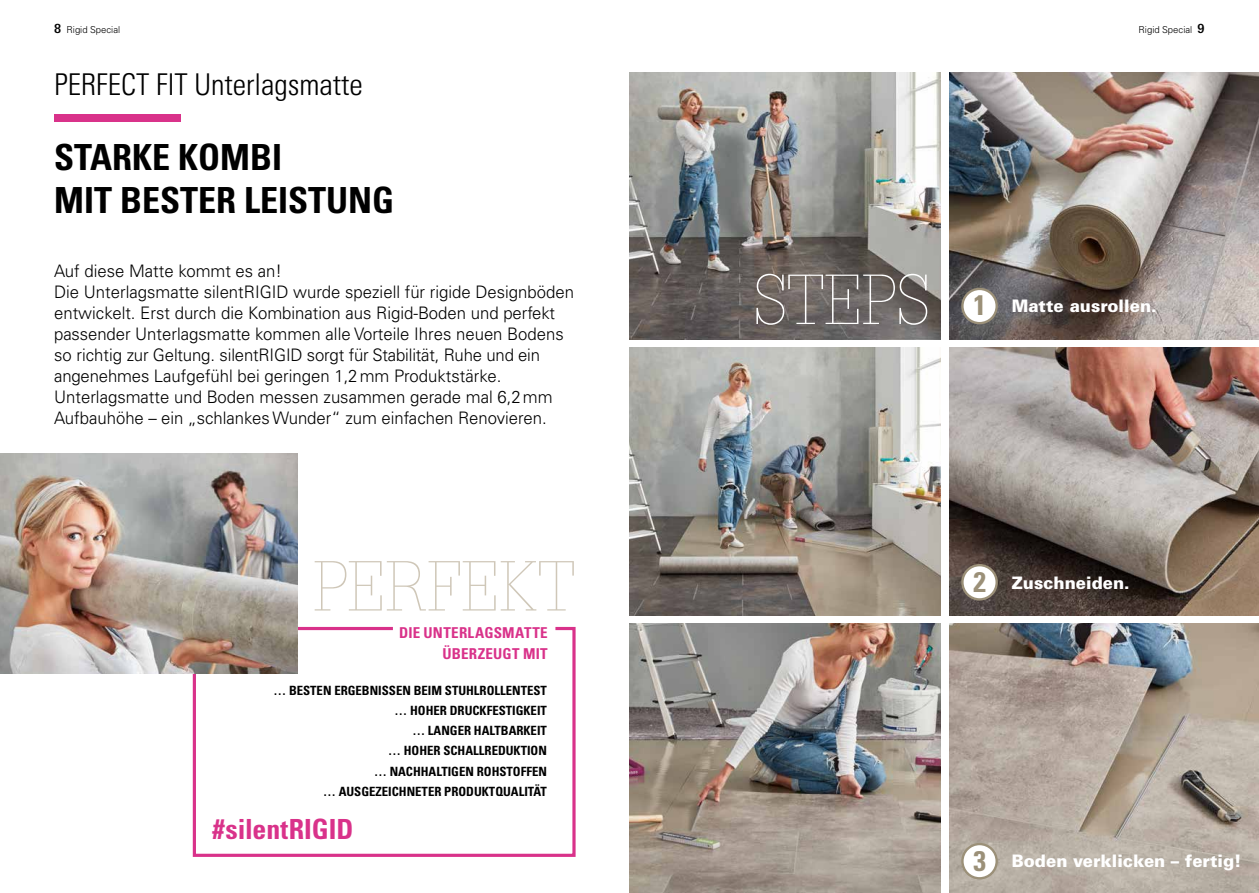
<style>
.page{position:relative;width:1259px;height:893px;background:#fff}
.page>*{position:absolute;margin:0;border:0;box-sizing:border-box;transform-origin:0 0}
.t1{font:100 69px "Glypha LT Pro";color:#cfc7b8}
.t2{font:100 69px "Glypha LT Pro";letter-spacing:-.005em;color:#fff}
.t3{font:36px/43.2px "Univers LTCYR 67 Bold Cond";color:#000}
.t4{font:30px "Univers LTCYR 47 Light Cond";color:#000}
.t5{font:27.75px "Univers LTCYR 67 Bold Cond";color:#d9328a}
.t6{font:300 17.25px/21px "Univers LTCYR 45";color:#000}
.t7{font:900 17.25px "Univers LTCYR 75";color:#fff}
.t8{font:15px/21px "Univers LTCYR 67 Bold Cond";letter-spacing:.015em;color:#d9328a;text-align:right}
.t9{font:700 condensed 12.75px/20.2px "Univers LT Pro";color:#000;text-align:right}
.t10{font:300 9.6px "Univers LTCYR 45";color:#000}
.s1{font-family:"Glypha LT Pro";font-weight:700;font-size:12.75px}
.s2{font-family:"Univers LT Pro";font-weight:700;font-stretch:condensed;font-size:28.35px;color:#9b9078}
</style>
<div class="page">
<div style="left:54px;top:114px;width:126px;height:8px;background:#d9328a"></div>
<img style="left:629px;top:72px;width:311px;height:268px">
<img style="left:629px;top:623px;width:311px;height:270px">
<svg style="left:192px;top:626px;width:384px;height:231px"></svg>
<img style="left:0;top:454px;width:298px;height:220px">
<img style="left:949px;top:348px;width:310px;height:267px">
<img style="left:949px;top:72px;width:310px;height:268px">
<img style="left:629px;top:348px;width:311px;height:267px">
<img style="left:949px;top:623px;width:310px;height:270px">
<div style="left:962px;top:289px;width:34px;height:34px;background:#fff;border-radius:50%"></div>
<div style="left:961px;top:288px;width:37px;height:36px;border:2px solid #9b9078;border-radius:50%"></div>
<div style="left:962px;top:565px;width:34px;height:34px;background:#fff;border-radius:50%"></div>
<div style="left:961px;top:564px;width:37px;height:37px;border:2px solid #9b9078;border-radius:50%"></div>
<div style="left:962px;top:844px;width:34px;height:34px;background:#fff;border-radius:50%"></div>
<div style="left:961px;top:843px;width:37px;height:36px;border:2px solid #9b9078;border-radius:50%"></div>
<p class="t10" style="left:54px;top:23px;width:68px"><span class="s1">8</span> Rigid Special</p>
<p class="t10" style="left:1138px;top:23px;width:68px">Rigid Special <span class="s1">9</span></p>
<h3 class="t4" style="left:55px;top:65px;width:310px">PERFECT FIT Unterlagsmatte</h3>
<h2 class="t3" style="left:54px;top:135px;width:342px">STARKE KOMBI<br>MIT BESTER LEISTUNG</h2>
<p class="t6" style="left:54px;top:260px;width:521px">Auf diese Matte kommt es an!<br>Die Unterlagsmatte silentRIGID wurde speziell für rigide Designböden entwickelt. Erst durch die Kombination aus Rigid-Boden und perfekt passender Unterlagsmatte kommen alle Vorteile Ihres neuen Bodens so richtig zur Geltung. silentRIGID sorgt für Stabilität, Ruhe und ein angenehmes Laufgefühl bei geringen 1,2mm Produktstärke.<br>Unterlagsmatte und Boden messen zusammen gerade mal 6,2mm Aufbauhöhe – ein „schlankes Wunder“ zum einfachen Renovieren.</p>
<h1 class="t2" style="left:753px;top:260px;width:179px">STEPS</h1>
<p class="t7" style="left:973px;top:294px;width:185px"><span class="s2">1</span> Matte ausrollen.</p>
<h1 class="t1" style="left:313px;top:546px;width:263px">PERFEKT</h1>
<p class="t8" style="left:399px;top:622px;width:150px">DIE UNTERLAGSMATTE<br>ÜBERZEUGT MIT</p>
<p class="t9" style="left:273px;top:680px;width:275px">… BESTEN ERGEBNISSEN BEIM STUHLROLLENTEST … HOHER DRUCKFESTIGKEIT<br>… LANGER HALTBARKEIT<br>… HOHER SCHALLREDUKTION<br>… NACHHALTIGEN ROHSTOFFEN<br>… AUSGEZEICHNETER PRODUKTQUALITÄT</p>
<h3 class="t5" style="left:212px;top:812px;width:143px">#silentRIGID</h3>
<p class="t7" style="left:973px;top:570px;width:158px"><span class="s2">2</span> Zuschneiden.</p>
<p class="t7" style="left:973px;top:849px;width:270px"><span class="s2">3</span> Boden verklicken – fertig!</p>
</div>
